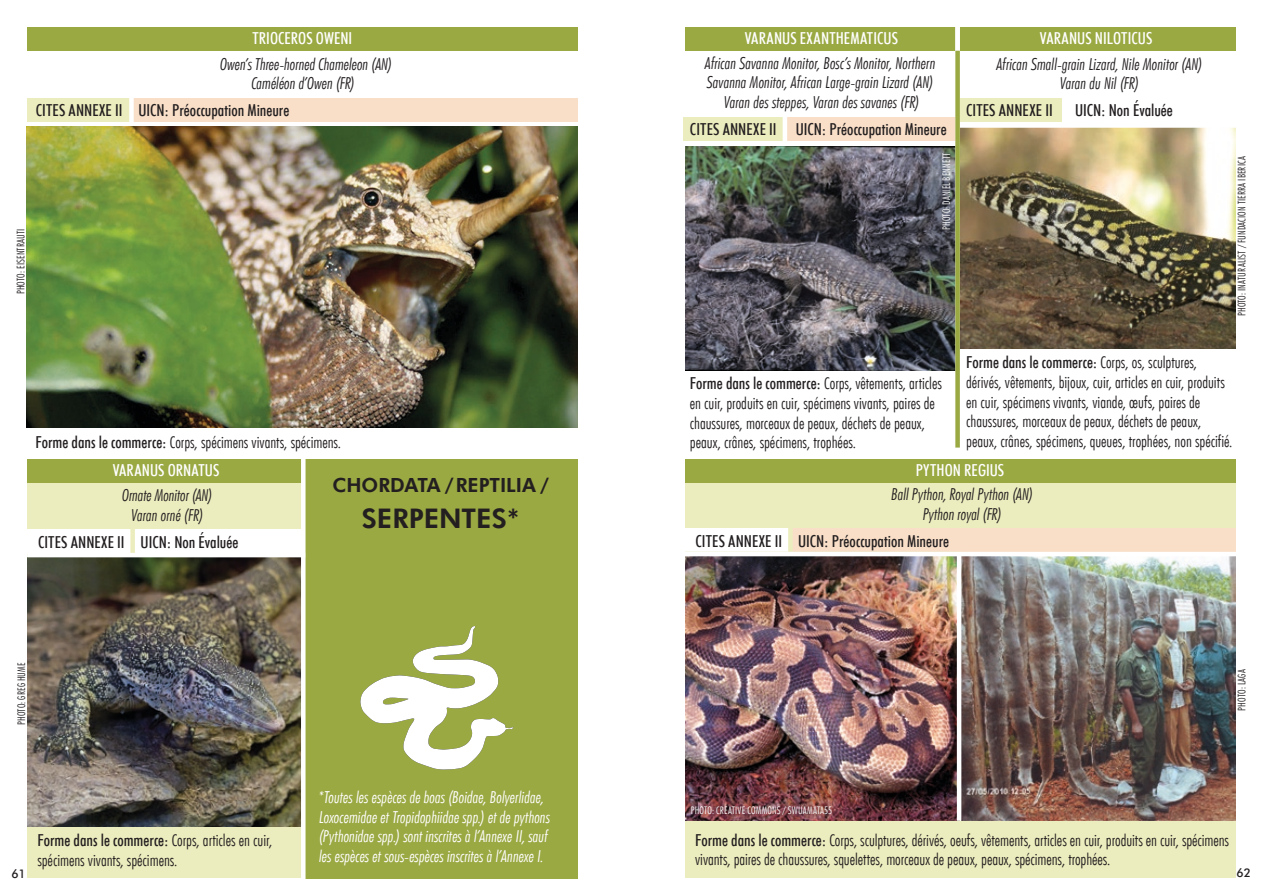
<style>
.page{position:relative;width:1263px;height:893px;background:#fff}
.page>*{position:absolute;margin:0;border:0;box-sizing:border-box;transform-origin:0 0}
.t1{font:700 27px "Futura BT";color:#231f20}
.t2{font:700 19.5px "Futura BT";color:#231f20}
.t3{font:300 condensed 16.5px/19.5px "Futura BT";color:#231f20}
.t4{font:italic 300 condensed 16.5px/19.5px "Futura BT";letter-spacing:-.005em;color:#231f20;text-align:center}
.t5{font:italic 300 condensed 16.5px/19.5px "Futura BT";color:#fff}
.t6{font:500 condensed 16.5px "Futura BT";letter-spacing:.005em;color:#231f20}
.t7{font:500 condensed 16.5px "Futura BT";letter-spacing:.005em;color:#fff}
.t8{font:500 12px "Futura BT";color:#231f20}
.t9{font:300 condensed 10.5px "Futura BT";letter-spacing:.015em;color:#231f20}
.t10{font:300 condensed 10.5px "Futura BT";letter-spacing:.015em;color:#fff}
.s1{font-weight:500}
</style>
<div class="page">
<div style="left:685px;top:459px;width:551px;height:419px;background:#ecedbe"></div>
<div style="left:27px;top:459px;width:550px;height:419px;background:#ecedbe"></div>
<div style="left:27px;top:27px;width:550px;height:23px;background:#9ba943"></div>
<div style="left:27px;top:459px;width:550px;height:23px;background:#9ba943"></div>
<div style="left:685px;top:27px;width:551px;height:23px;background:#9ba943"></div>
<div style="left:685px;top:459px;width:551px;height:23px;background:#9ba943"></div>
<div style="left:304px;top:459px;width:274px;height:419px;background:#9ba943"></div>
<img style="left:27px;top:558px;width:274px;height:269px">
<img style="left:960px;top:128px;width:276px;height:220px">
<img style="left:685px;top:147px;width:270px;height:223px">
<div style="left:27px;top:99px;width:102px;height:23px;background:#ecedbe"></div>
<div style="left:132px;top:99px;width:445px;height:23px;background:#f9dfc8"></div>
<div style="left:27px;top:529px;width:277px;height:25px;background:#fff"></div>
<div style="left:130px;top:524px;width:5px;height:33px;background:#ecedbe"></div>
<hr style="left:27px;top:553px;width:278px;height:4px;background:#fff">
<hr style="left:301px;top:454px;width:4px;height:435px;background:#fff">
<div style="left:685px;top:528px;width:551px;height:24px;background:#fff"></div>
<div style="left:790px;top:528px;width:446px;height:24px;background:#f9dfc8"></div>
<div style="left:788px;top:519px;width:5px;height:33px;background:#ecedbe"></div>
<div style="left:784px;top:118px;width:175px;height:23px;background:#f9dfc8"></div>
<div style="left:683px;top:118px;width:102px;height:23px;background:#ecedbe"></div>
<hr style="left:783px;top:115px;width:4px;height:28px;background:#fff">
<div style="left:129px;top:95px;width:5px;height:29px;background:#fff"></div>
<div style="left:958px;top:99px;width:106px;height:23px;background:#ecedbe"></div>
<hr style="left:1062px;top:96px;width:4px;height:29px;background:#fff">
<div style="left:955px;top:12px;width:5px;height:436px;background:#fff"></div>
<img style="left:27px;top:127px;width:550px;height:300px">
<svg style="left:360px;top:626px;width:154px;height:144px"></svg>
<img style="left:685px;top:556px;width:551px;height:264px">
<hr style="left:682px;top:552px;width:557px;height:4px;background:#fff">
<hr style="left:957px;top:554px;width:4px;height:267px;background:#fff">
<div style="left:955px;top:51px;width:5px;height:397px;background:#9ba943"></div>
<p class="t7" style="left:252px;top:28px;width:101px">TRIOCEROS OWENI</p>
<p class="t4" style="left:221px;top:54px;width:174px">Owen’s Three-horned Chameleon (AN)<br>Caméléon d’Owen (FR)</p>
<p class="t6" style="left:36px;top:100px;width:255px">CITES ANNEXE II UICN: Préoccupation Mineure</p>
<p class="t9" style="left:14px;top:294px;width:67px;rotate:-90deg">PHOTO: EISENTRAUTI</p>
<p class="t3" style="left:35px;top:432px;width:307px"><span class="s1">Forme dans le commerce:</span> Corps, spécimens vivants, spécimens.</p>
<p class="t7" style="left:113px;top:460px;width:108px">VARANUS ORNATUS</p>
<p class="t4" style="left:122px;top:485px;width:92px">Ornate Monitor (AN)<br>Varan orné (FR)</p>
<p class="t6" style="left:38px;top:531px;width:202px">CITES ANNEXE II UICN: Non Évaluée</p>
<p class="t2" style="left:332px;top:473px;width:218px">CHORDATA / REPTILIA /</p>
<h1 class="t1" style="left:362px;top:501px;width:159px">SERPENTES*</h1>
<p class="t9" style="left:15px;top:725px;width:64px;rotate:-90deg">PHOTO: GREG HUME</p>
<p class="t7" style="left:745px;top:28px;width:155px">VARANUS EXANTHEMATICUS</p>
<p class="t4" style="left:705px;top:53px;width:232px">African Savanna Monitor, Bosc’s Monitor, Northern<br>Savanna Monitor, African Large-grain Lizard (AN)<br>Varan des steppes, Varan des savanes (FR)</p>
<p class="t6" style="left:690px;top:118px;width:258px">CITES ANNEXE II UICN: Préoccupation Mineure</p>
<p class="t10" style="left:940px;top:230px;width:79px;rotate:-90deg">PHOTO: DANIEL BENNETT</p>
<p class="t3" style="left:690px;top:374px;width:254px"><span class="s1">Forme dans le commerce:</span> Corps, vêtements, articles en cuir, produits en cuir, spécimens vivants, paires de chaussures, morceaux de peaux, déchets de peaux, peaux, crânes, spécimens, trophées.</p>
<p class="t7" style="left:1040px;top:28px;width:114px">VARANUS NILOTICUS</p>
<p class="t4" style="left:997px;top:54px;width:208px">African Small-grain Lizard, Nile Monitor (AN)<br>Varan du Nil (FR)</p>
<p class="t6" style="left:966px;top:100px;width:88px">CITES ANNEXE II</p>
<p class="t6" style="left:1075px;top:100px;width:99px">UICN: Non Évaluée</p>
<p class="t9" style="left:1235px;top:316px;width:162px;rotate:-90deg">PHOTO: INATURALIST / FUNDACION TIERRA IBERICA</p>
<p class="t3" style="left:966px;top:353px;width:268px"><span class="s1">Forme dans le commerce:</span> Corps, os, sculptures, dérivés, vêtements, bijoux, cuir, articles en cuir, produits en cuir, spécimens vivants, viande, œufs, paires de chaussures, morceaux de peaux, déchets de peaux, peaux, crânes, spécimens, queues, trophées, non spécifié.</p>
<p class="t7" style="left:916px;top:460px;width:90px">PYTHON REGIUS</p>
<p class="t4" style="left:891px;top:484px;width:143px">Ball Python, Royal Python (AN)<br>Python royal (FR)</p>
<p class="t6" style="left:695px;top:530px;width:255px">CITES ANNEXE II UICN: Préoccupation Mineure</p>
<p class="t9" style="left:1235px;top:711px;width:43px;rotate:-90deg">PHOTO: LAGA</p>
<p class="t5" style="left:319px;top:788px;width:233px">*Toutes les espèces de boas (Boidae, Bolyerlidae, Loxocemidae et Tropidophiidae spp.) et de pythons (Pythonidae spp.) sont inscrites à l’Annexe II, sauf les espèces et sous-espèces inscrites à l’Annexe I.</p>
<p class="t10" style="left:691px;top:804px;width:142px">PHOTO: CREATIVE COMMONS / SWUAMATA55</p>
<p class="t3" style="left:695px;top:830px;width:535px"><span class="s1">Forme dans le commerce:</span> Corps, sculptures, dérivés, oeufs, vêtements, articles en cuir, produits en cuir, spécimens vivants, paires de chaussures, squelettes, morceaux de peaux, peaux, spécimens, trophées.</p>
<p class="t3" style="left:37px;top:830px;width:236px"><span class="s1">Forme dans le commerce:</span> Corps, articles en cuir, spécimens vivants, spécimens.</p>
<p class="t8" style="left:11px;top:866px;width:16px">61</p>
<p class="t8" style="left:1236px;top:865px;width:16px">62</p>
</div>
